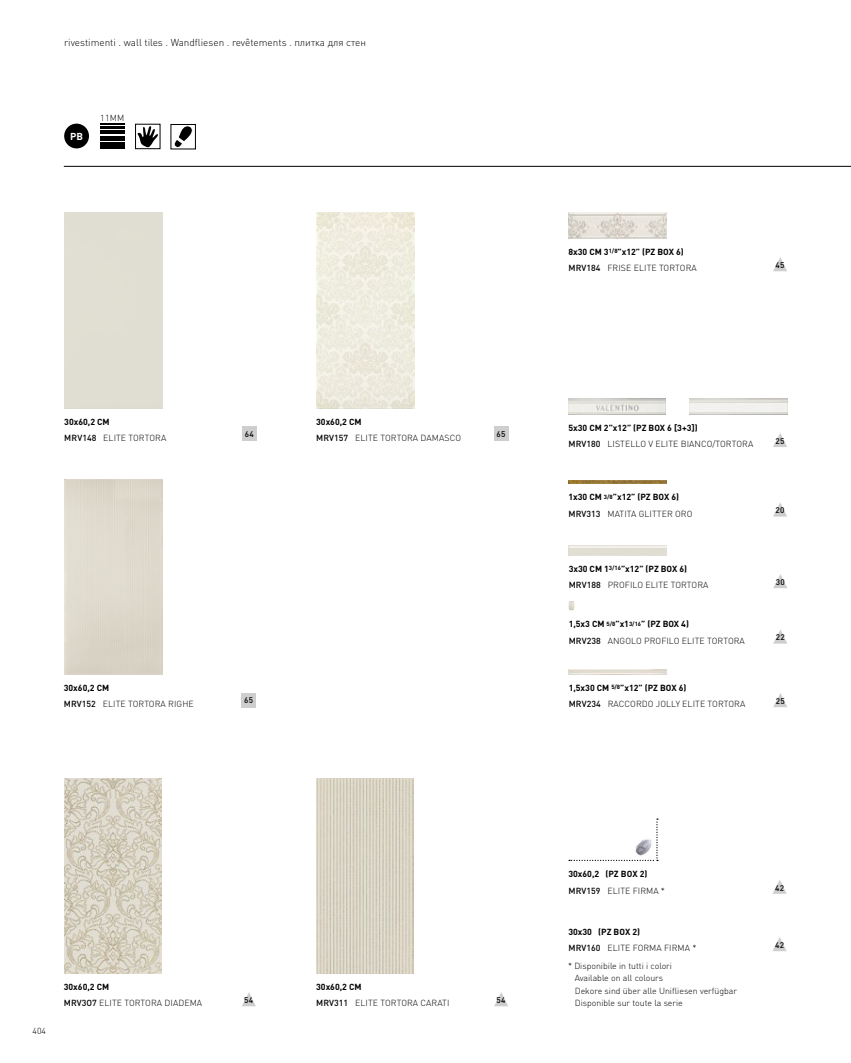
<style>
.page{position:relative;width:851px;height:1063px;background:#fff}
.page>*{position:absolute;margin:0;border:0;box-sizing:border-box;transform-origin:0 0}
.t1{font:300 10px "DIN Pro";color:#000}
.t2{font:700 10px "DIN Pro";color:#fff}
.t3{font:300 8.75px/16.2px "DIN Pro";letter-spacing:.01em;color:#000}
.t4{font:700 8.75px/16.2px "DIN Pro";color:#000}
.t5{font:500 8.12px "DIN Pro";letter-spacing:.04em;color:#000}
.s1{font-weight:700}
.s2{font-weight:500}
.s3{font-weight:300}
</style>
<div class="page">
<img style="left:568px;top:481px;width:98px;height:3px">
<img style="left:64px;top:778px;width:98px;height:196px">
<img style="left:316px;top:778px;width:97px;height:196px">
<div style="left:64px;top:479px;width:98px;height:196px;background:#ddd8cb"></div>
<img style="left:316px;top:213px;width:98px;height:195px">
<img style="left:568px;top:213px;width:98px;height:26px">
<img style="left:568px;top:398px;width:97px;height:16px">
<svg style="left:568px;top:601px;width:6px;height:9px"></svg>
<svg style="left:569px;top:819px;width:89px;height:42px"></svg>
<img style="left:633px;top:836px;width:22px;height:22px">
<div style="left:242px;top:427px;width:14px;height:14px;background:#cecece"></div>
<div style="left:242px;top:693px;width:14px;height:14px;background:#cecece"></div>
<svg style="left:242px;top:993px;width:14px;height:13px"></svg>
<div style="left:494px;top:427px;width:14px;height:14px;background:#cecece"></div>
<svg style="left:494px;top:992px;width:14px;height:14px"></svg>
<svg style="left:773px;top:503px;width:14px;height:14px"></svg>
<svg style="left:773px;top:574px;width:14px;height:14px"></svg>
<svg style="left:773px;top:433px;width:14px;height:14px"></svg>
<svg style="left:773px;top:257px;width:14px;height:14px"></svg>
<svg style="left:773px;top:630px;width:14px;height:14px"></svg>
<svg style="left:773px;top:693px;width:14px;height:14px"></svg>
<svg style="left:772px;top:880px;width:14px;height:14px"></svg>
<svg style="left:773px;top:937px;width:13px;height:14px"></svg>
<div style="left:100px;top:142px;width:25px;height:6px;background:#000"></div>
<div style="left:100px;top:136px;width:25px;height:5px;background:#000"></div>
<hr style="left:100px;top:130px;width:25px;height:4px;background:#000">
<hr style="left:100px;top:126px;width:25px;height:3px;background:#000">
<svg style="left:100px;top:124px;width:25px;height:1px"></svg>
<hr style="left:64px;top:166px;width:786px;height:1px;background:#000">
<div style="left:64px;top:124px;width:25px;height:24px;background:#000;border-radius:50%"></div>
<div style="left:135px;top:124px;width:25px;height:25px;border:1px solid #000"></div>
<svg style="left:137px;top:126px;width:21px;height:21px"></svg>
<svg style="left:173px;top:124px;width:23px;height:25px"></svg>
<p class="t1" style="left:64px;top:36px;width:303px">rivestimenti . wall tiles . Wandfliesen . revêtements . плитка для стен</p>
<p class="t2" style="left:70px;top:129px;width:14px">PB</p>
<p class="t3" style="left:100px;top:109px;width:26px">11MM</p>
<p class="t3" style="left:64px;top:413px;width:104px"><span class="s1">30x60,2 CM<br></span><span class="s2">MRV148</span> ELITE TORTORA</p>
<p class="t3" style="left:316px;top:413px;width:146px"><span class="s1">30x60,2 CM<br></span><span class="s2">MRV157</span> ELITE TORTORA DAMASCO</p>
<p class="t5" style="left:245px;top:428px;width:10px">64</p>
<p class="t5" style="left:496px;top:428px;width:10px">65</p>
<p class="t3" style="left:64px;top:679px;width:131px"><span class="s1">30x60,2 CM<br></span><span class="s2">MRV152</span> ELITE TORTORA RIGHE</p>
<p class="t5" style="left:244px;top:695px;width:10px">65</p>
<p class="t4" style="left:568px;top:243px;width:130px">8x30 CM 3<sup>1/8</sup>”x12” (PZ BOX 6)<br><span class="s2">MRV184</span> <span class="s3">FRISE ELITE TORTORA</span></p>
<p class="t5" style="left:775px;top:260px;width:10px">45</p>
<p class="t3" style="left:568px;top:419px;width:186px"><span class="s1">5x30 CM 2”x12” (PZ BOX 6 [3+3])<br></span><span class="s2">MRV180</span> LISTELLO V ELITE BIANCO/TORTORA</p>
<p class="t4" style="left:568px;top:489px;width:125px">1x30 CM <sup>3/8</sup>”x12” (PZ BOX 6)<br><span class="s2">MRV313</span> <span class="s3">MATITA GLITTER ORO</span></p>
<p class="t4" style="left:568px;top:560px;width:141px">3x30 CM 1<sup>3/16</sup>”x12” (PZ BOX 6)<br><span class="s2">MRV188</span> <span class="s3">PROFILO ELITE TORTORA</span></p>
<p class="t3" style="left:568px;top:616px;width:178px"><span class="s1">1,5x3 CM</span> <sup>5/8</sup><span class="s1">”x1</span><sup>3/16</sup><span class="s1">” (PZ BOX 4)<br></span><span class="s2">MRV238</span> ANGOLO PROFILO ELITE TORTORA</p>
<p class="t3" style="left:568px;top:679px;width:178px"><span class="s1">1,5x30 CM</span> <sup>5/8</sup><span class="s1">”x12” (PZ BOX 6)<br></span><span class="s2">MRV234</span> RACCORDO JOLLY ELITE TORTORA</p>
<p class="t5" style="left:775px;top:435px;width:10px">25</p>
<p class="t5" style="left:775px;top:505px;width:10px">20</p>
<p class="t5" style="left:775px;top:576px;width:10px">30</p>
<p class="t5" style="left:775px;top:632px;width:10px">22</p>
<p class="t5" style="left:775px;top:695px;width:10px">25</p>
<p class="t3" style="left:33px;top:1023px;width:15px">404</p>
<p class="t3" style="left:64px;top:978px;width:140px"><span class="s1">30x60,2 CM<br></span><span class="s2">MRV3O7</span> ELITE TORTORA DIADEMA</p>
<p class="t5" style="left:244px;top:995px;width:10px">54</p>
<p class="t3" style="left:316px;top:978px;width:135px"><span class="s1">30x60,2 CM<br></span><span class="s2">MRV311</span> ELITE TORTORA CARATI</p>
<p class="t5" style="left:496px;top:995px;width:10px">54</p>
<p class="t4" style="left:568px;top:866px;width:98px">30x60,2 (PZ BOX 2)<br><span class="s2">MRV159</span> <span class="s3">ELITE FIRMA *</span></p>
<p class="t3" style="left:568px;top:923px;width:129px"><span class="s1">30x30 (PZ BOX 2)<br></span><span class="s2">MRV160</span> ELITE FORMA FIRMA *</p>
<p class="t3" style="left:574px;top:959px;width:164px;line-height:12.5px;text-indent:-7px">* Disponibile in tutti i colori<br>Available on all colours<br>Dekore sind über alle Unifliesen verfügbar<br>Disponible sur toute la serie</p>
<p class="t5" style="left:775px;top:882px;width:10px">42</p>
<p class="t5" style="left:775px;top:939px;width:10px">42</p>
</div>
